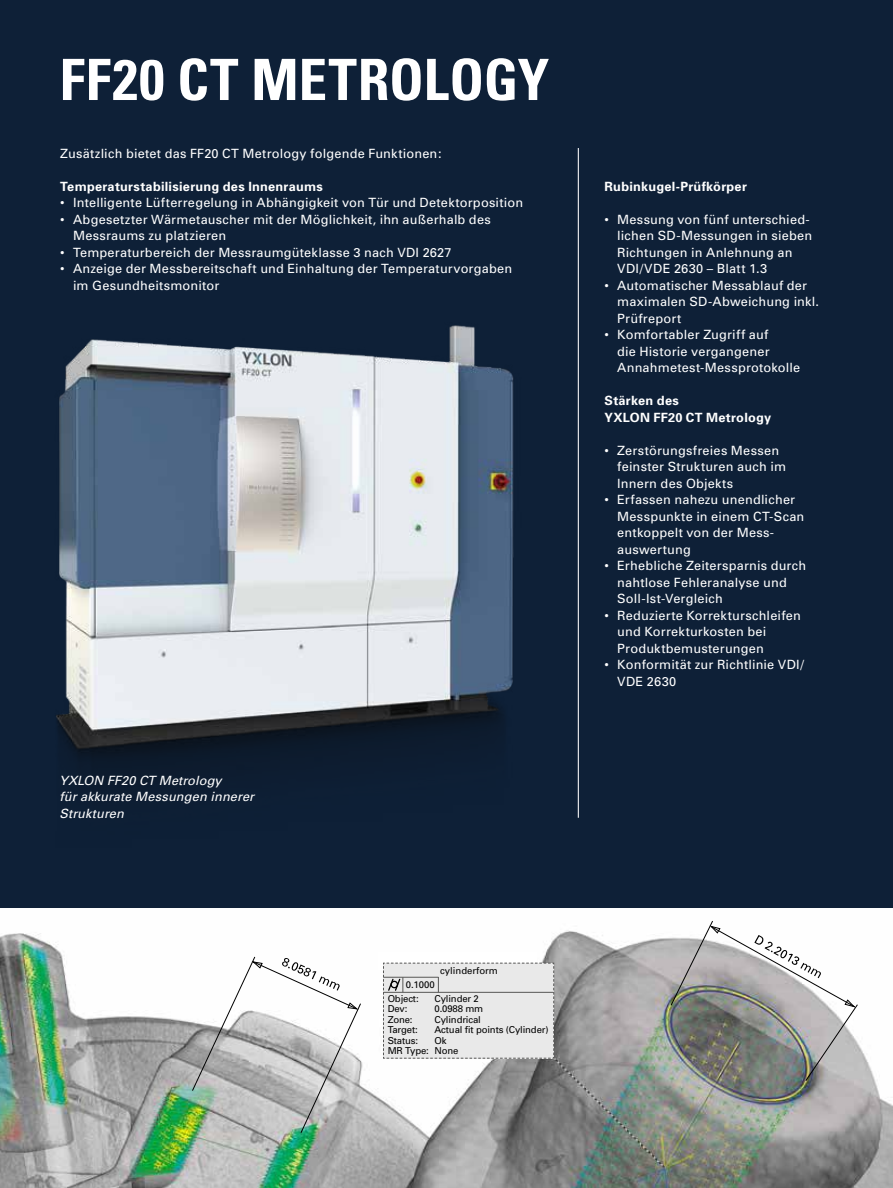
<style>
.page{position:relative;width:893px;height:1188px;background:#fff}
.page>*{position:absolute;margin:0;border:0;box-sizing:border-box;transform-origin:0 0}
.t1{font:700 condensed 57px "Univers";letter-spacing:.01em;color:#fff}
.t2{font:12.75px/16.5px "Univers";letter-spacing:.015em;color:#fff}
.t3{font:700 12.75px/16.5px "Univers";letter-spacing:.02em;color:#fff}
.t4{font:italic 12.75px/16.5px "Univers";letter-spacing:.01em;color:#fff}
.t5{font:9.6px/13.6px "Univers";letter-spacing:-.015em;color:#000}
</style>
<div class="page">
<div style="left:0;top:0;width:893px;height:909px;background:#0e2037"></div>
<img style="left:0;top:930px;width:893px;height:258px">
<svg style="left:192px;top:956px;width:169px;height:178px"></svg>
<img style="left:670px;top:921px;width:188px;height:161px">
<div style="left:378px;top:952px;width:158px;height:18px;background:#fff"></div>
<svg style="left:383px;top:962px;width:172px;height:97px;background:#e2e2e2"></svg>
<img style="left:56px;top:325px;width:458px;height:448px">
<hr style="left:578px;top:148px;width:1px;height:670px;background:#fff">
<h1 class="t1" style="left:60px;top:45px;width:491px">FF20 CT METROLOGY</h1>
<p class="t2" style="left:60px;top:145px;width:383px">Zusätzlich bietet das FF20 CT Metrology folgende Funktionen:</p>
<p class="t3" style="left:60px;top:178px;width:264px">Temperaturstabilisierung des Innenraums</p>
<p class="t2" style="left:60px;top:195px;width:464px">• Intelligente Lüfterregelung in Abhängigkeit von Tür und Detektorposition</p>
<p class="t2" style="left:73px;top:211px;width:419px;text-indent:-13px">• Abgesetzter Wärmetauscher mit der Möglichkeit, ihn außerhalb des<br>Messraums zu platzieren</p>
<p class="t2" style="left:60px;top:244px;width:393px">• Temperaturbereich der Messraumgüteklasse 3 nach VDI 2627</p>
<p class="t2" style="left:73px;top:261px;width:441px;text-indent:-13px">• Anzeige der Messbereitschaft und Einhaltung der Temperaturvorgaben im Gesundheitsmonitor</p>
<p class="t4" style="left:60px;top:772px;width:196px">YXLON FF20 CT Metrology<br>für akkurate Messungen innerer<br>Strukturen</p>
<p class="t3" style="left:604px;top:178px;width:144px">Rubinkugel-Prüfkörper</p>
<p class="t2" style="left:617px;top:211px;width:197px;text-indent:-13px">• Messung von fünf unterschied&shy;lichen SD-Messungen in sieben<br>Richtungen in Anlehnung an<br>VDI/VDE 2630 – Blatt 1.3</p>
<p class="t2" style="left:617px;top:277px;width:203px;text-indent:-13px">• Automatischer Messablauf der maximalen SD-Abweichung inkl.<br>Prüfreport</p>
<p class="t2" style="left:617px;top:327px;width:185px;text-indent:-13px">• Komfortabler Zugriff auf<br>die Historie vergangener<br>Annahmetest-Messprotokolle</p>
<p class="t3" style="left:604px;top:392px;width:168px">Stärken des<br>YXLON FF20 CT Metrology</p>
<p class="t2" style="left:617px;top:442px;width:170px;text-indent:-13px">• Zerstörungsfreies Messen feinster Strukturen auch im<br>Innern des Objekts</p>
<p class="t2" style="left:617px;top:492px;width:189px;text-indent:-13px">• Erfassen nahezu unendlicher<br>Messpunkte in einem CT-Scan entkoppelt von der Mess&shy;auswertung</p>
<p class="t2" style="left:617px;top:558px;width:190px;text-indent:-13px">• Erhebliche Zeitersparnis durch nahtlose Fehleranalyse und<br>Soll-Ist-Vergleich</p>
<p class="t2" style="left:617px;top:607px;width:185px;text-indent:-13px">• Reduzierte Korrekturschleifen und Korrekturkosten bei<br>Produktbemusterungen</p>
<p class="t2" style="left:617px;top:657px;width:188px;text-indent:-13px">• Konformität zur Richtlinie VDI/<br>VDE 2630</p>
<p class="t5" style="left:440px;top:964px;width:59px">cylinderform</p>
<p class="t5" style="left:388px;top:978px;width:49px;text-indent:18px">0.1000<br>Object:</p>
<p class="t5" style="left:435px;top:992px;width:46px">Cylinder 2</p>
<p class="t5" style="left:388px;top:1002px;width:21px">Dev:</p>
<p class="t5" style="left:435px;top:1002px;width:50px">0.0988 mm</p>
<p class="t5" style="left:388px;top:1013px;width:26px">Zone:</p>
<p class="t5" style="left:435px;top:1013px;width:48px">Cylindrical</p>
<p class="t5" style="left:388px;top:1023px;width:31px">Target:</p>
<p class="t5" style="left:435px;top:1023px;width:116px">Actual fit points (Cylinder)</p>
<p class="t5" style="left:388px;top:1034px;width:32px">Status:</p>
<p class="t5" style="left:388px;top:1035px;width:72px;line-height:10.4px;text-indent:47px">Ok<br>MR Type: None</p>
</div>
